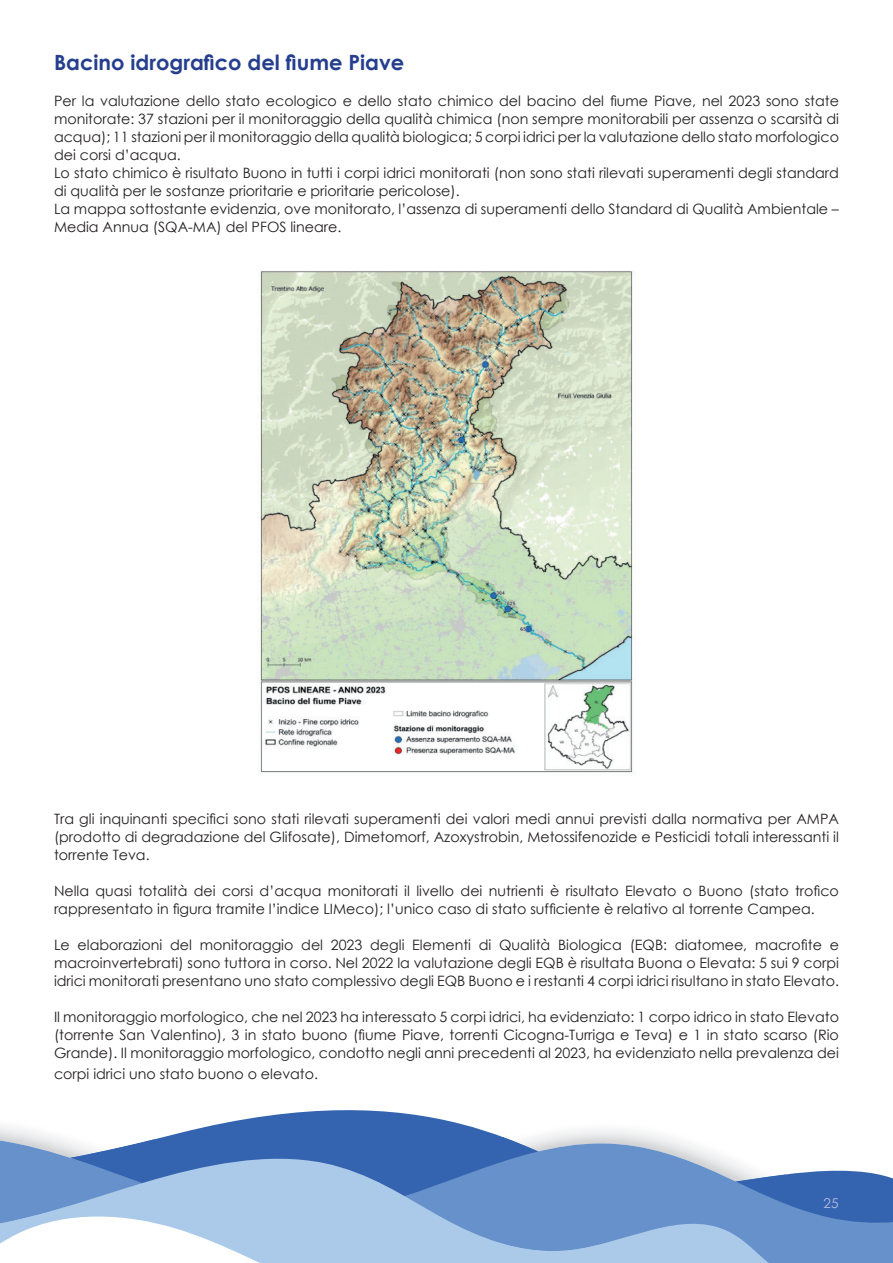
<style>
.page{position:relative;width:893px;height:1263px;background:#fff}
.page>*{position:absolute;margin:0;border:0;box-sizing:border-box;transform-origin:0 0}
.t1{font:700 21px "Century Gothic";color:#253f8e}
.t2{font:14.25px/18px "Century Gothic";color:#231f20;text-align:justify}
.t3{font:13.5px "Century Gothic";color:#b6bcde}
</style>
<div class="page">
<svg style="left:0;top:1110px;width:893px;height:100px"></svg>
<svg style="left:0;top:1210px;width:893px;height:53px;fill:#abcae9"></svg>
<img style="left:260px;top:271px;width:374px;height:502px">
<h1 class="t1" style="left:54px;top:46px;width:352px">Bacino idrografico del fiume Piave</h1>
<p class="t2" style="left:54px;top:92px;width:786px;text-align:left">Per la valutazione dello stato ecologico e dello stato chimico del bacino del fiume Piave, nel 2023 sono state monitorate: 37 stazioni per il monitoraggio della qualità chimica (non sempre monitorabili per assenza o scarsità di acqua); 11 stazioni per il monitoraggio della qualità biologica; 5 corpi idrici per la valutazione dello stato morfologico dei corsi d’acqua.<br>Lo stato chimico è risultato Buono in tutti i corpi idrici monitorati (non sono stati rilevati superamenti degli standard di qualità per le sostanze prioritarie e prioritarie pericolose).<br>La mappa sottostante evidenzia, ove monitorato, l’assenza di superamenti dello Standard di Qualità Ambientale – Media Annua (SQA-MA) del PFOS lineare.</p>
<p class="t2" style="left:54px;top:809px;width:786px">Tra gli inquinanti specifici sono stati rilevati superamenti dei valori medi annui previsti dalla normativa per AMPA (prodotto di degradazione del Glifosate), Dimetomorf, Azoxystrobin, Metossifenozide e Pesticidi totali interessanti il torrente Teva.</p>
<p class="t2" style="left:54px;top:881px;width:786px">Nella quasi totalità dei corsi d’acqua monitorati il livello dei nutrienti è risultato Elevato o Buono (stato trofico rappresentato in figura tramite l’indice LIMeco); l’unico caso di stato sufficiente è relativo al torrente Campea.</p>
<p class="t2" style="left:54px;top:935px;width:786px">Le elaborazioni del monitoraggio del 2023 degli Elementi di Qualità Biologica (EQB: diatomee, macrofite e macroinvertebrati) sono tuttora in corso. Nel 2022 la valutazione degli EQB è risultata Buona o Elevata: 5 sui 9 corpi idrici monitorati presentano uno stato complessivo degli EQB Buono e i restanti 4 corpi idrici risultano in stato Elevato.</p>
<p class="t2" style="left:54px;top:1007px;width:786px">Il monitoraggio morfologico, che nel 2023 ha interessato 5 corpi idrici, ha evidenziato: 1 corpo idrico in stato Elevato (torrente San Valentino), 3 in stato buono (fiume Piave, torrenti Cicogna-Turriga e Teva) e 1 in stato scarso (Rio Grande). Il monitoraggio morfologico, condotto negli anni precedenti al 2023, ha evidenziato nella prevalenza dei</p>
<p class="t2" style="left:54px;top:1065px;width:266px">corpi idrici uno stato buono o elevato.</p>
<p class="t3" style="left:824px;top:1193px;width:16px">25</p>
</div>
